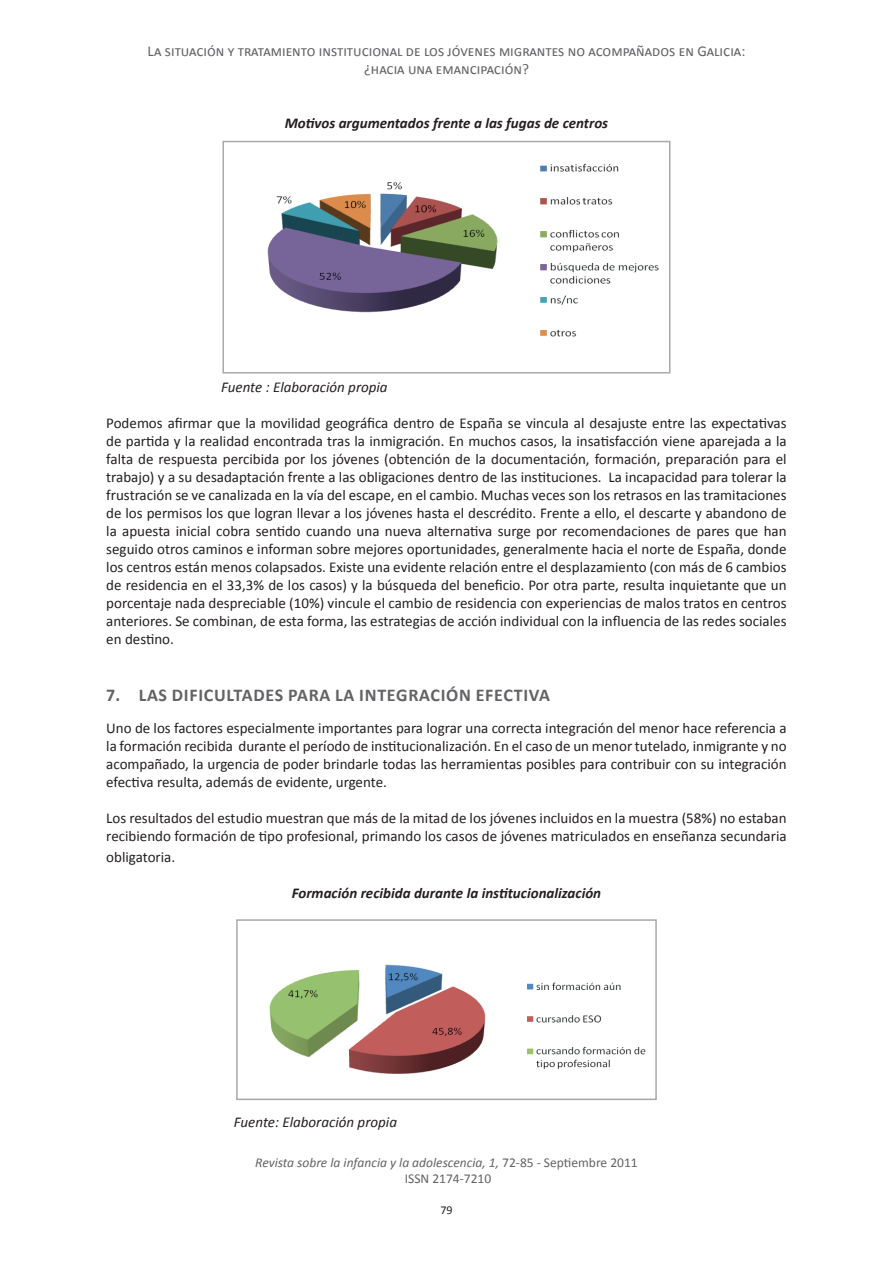
<style>
.page{position:relative;width:893px;height:1263px;background:#fff}
.page>*{position:absolute;margin:0;border:0;box-sizing:border-box;transform-origin:0 0}
.t1{font:700 18px "Calibri";letter-spacing:.04em;color:#636366}
.t2{font:15px/18px "Calibri";color:#231f20;text-align:justify}
.t3{font:15px/18px "Calibri";color:#636366;text-align:center}
.t4{font:italic 700 15px "Calibri";color:#231f20}
.t5{font:italic 15px "Calibri";color:#231f20}
.t6{font:italic 13.5px/16.2px "Calibri";color:#636366;text-align:center}
.t7{font:12px "Calibri";color:#231f20}
.s1{font-style:normal}
</style>
<div class="page">
<img style="left:267px;top:163px;width:392px;height:174px">
<div style="left:222px;top:141px;width:448px;height:232px;border:2px solid #a8a9ad"></div>
<img style="left:269px;top:964px;width:377px;height:110px">
<div style="left:236px;top:919px;width:421px;height:181px;border:2px solid #a8a9ad"></div>
<p class="t3" style="left:148px;top:42px;width:599px">La situación y tratamiento institucional de los jóvenes migrantes no acompañados en Galicia: ¿hacia una emancipación?</p>
<p class="t4" style="left:285px;top:114px;width:325px">Motivos argumentados frente a las fugas de centros</p>
<p class="t5" style="left:221px;top:376px;width:168px">Fuente : Elaboración propia</p>
<p class="t2" style="left:106px;top:414px;width:682px">Podemos afirmar que la movilidad geográfica dentro de España se vincula al desajuste entre las expectativas de partida y la realidad encontrada tras la inmigración. En muchos casos, la insatisfacción viene aparejada a la falta de respuesta percibida por los jóvenes (obtención de la documentación, formación, preparación para el trabajo) y a su desadaptación frente a las obligaciones dentro de las instituciones. La incapacidad para tolerar la frustración se ve canalizada en la vía del escape, en el cambio. Muchas veces son los retrasos en las tramitaciones de los permisos los que logran llevar a los jóvenes hasta el descrédito. Frente a ello, el descarte y abandono de la apuesta inicial cobra sentido cuando una nueva alternativa surge por recomendaciones de pares que han seguido otros caminos e informan sobre mejores oportunidades, generalmente hacia el norte de España, donde los centros están menos colapsados. Existe una evidente relación entre el desplazamiento (con más de 6 cambios de residencia en el 33,3% de los casos) y la búsqueda del beneficio. Por otra parte, resulta inquietante que un porcentaje nada despreciable (10%) vincule el cambio de residencia con experiencias de malos tratos en centros anteriores. Se combinan, de esta forma, las estrategias de acción individual con la influencia de las redes sociales en destino.</p>
<p class="t1" style="left:106px;top:684px;width:445px">7. LAS DIFICULTADES PARA LA INTEGRACIÓN EFECTIVA</p>
<p class="t2" style="left:106px;top:719px;width:682px">Uno de los factores especialmente importantes para lograr una correcta integración del menor hace referencia a la formación recibida durante el período de institucionalización. En el caso de un menor tutelado, inmigrante y no acompañado, la urgencia de poder brindarle todas las herramientas posibles para contribuir con su integración efectiva resulta, además de evidente, urgente.</p>
<p class="t2" style="left:106px;top:809px;width:682px">Los resultados del estudio muestran que más de la mitad de los jóvenes incluidos en la muestra (58%) no estaban recibiendo formación de tipo profesional, primando los casos de jóvenes matriculados en enseñanza secundaria</p>
<p class="t2" style="left:106px;top:848px;width:70px">obligatoria.</p>
<p class="t4" style="left:292px;top:884px;width:311px">Formación recibida durante la institucionalización</p>
<p class="t5" style="left:234px;top:1112px;width:165px">Fuente: Elaboración propia</p>
<p class="t6" style="left:255px;top:1154px;width:384px">Revista sobre la infancia y la adolescencia, 1, <span class="s1">72-85 - Septiembre 2011<br>ISSN 2174-7210</span></p>
<p class="t7" style="left:440px;top:1202px;width:14px">79</p>
</div>
